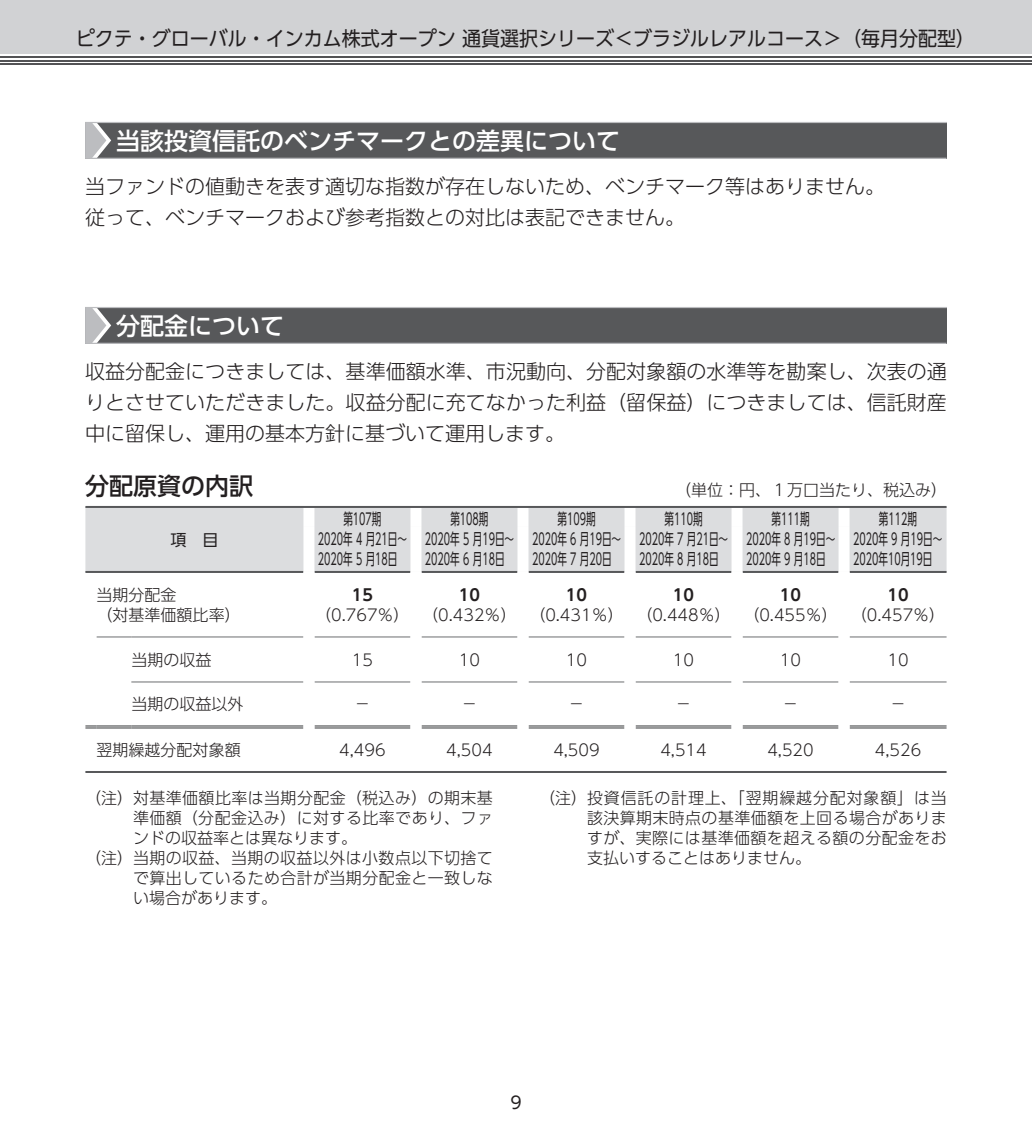
<style>
.page{position:relative;width:1032px;height:1134px;background:#fff}
.page>*{position:absolute;margin:0;border:0;box-sizing:border-box;transform-origin:0 0}
.t1{font:24px "UD Shin Go Pro Medium 90 msp RKSJ H";color:#fff}
.t2{font:24px "UD Shin Go Pro Medium 90 msp RKSJ H";color:#231f20}
.t3{font:20px/31px "UD Shin Go Pro Light 90 msp RKSJ H";color:#231f20}
.t4{font:20px "UD Shin Go Pro Regular 90 msp RKSJ H";color:#231f20;scale:.95 1}
.t5{font:17px "UD Shin Go Pro Regular 90 msp RKSJ H";color:#231f20}
.t6{font:16px/20px "UD Shin Go Pro Light 90 msp RKSJ H";letter-spacing:.025em;color:#231f20;text-align:justify}
.t7{font:16px/20px "UD Shin Go Pro Regular 90 msp RKSJ H";color:#231f20;scale:.6 1}
.t8{font:16px/20px "UD Shin Go Pro Light 90 msp RKSJ H";color:#231f20}
.t9{font:16px "UD Shin Go Pro De Bold 90 msp RKSJ H";color:#231f20}
.t10{font:16px "UD Shin Go Pro Regular 90 msp RKSJ H";color:#231f20}
</style>
<div class="page">
<div style="left:0;top:0;width:1032px;height:54px;background:#d1d2d4"></div>
<hr style="left:0;top:63px;width:1032px;height:2px;background:#535355">
<hr style="left:0;top:60px;width:1032px;height:1px;background:#535355">
<hr style="left:0;top:56px;width:1032px;height:2px;background:#535355">
<div style="left:85px;top:122px;width:862px;height:36px;background:#57585a"></div>
<hr style="left:85px;top:158px;width:861px;height:1px;background:#bcbdc0">
<hr style="left:85px;top:122px;width:862px;height:1px;background:#bcbdc0">
<svg style="left:85px;top:123px;width:26px;height:35px"></svg>
<div style="left:85px;top:307px;width:862px;height:36px;background:#57585a"></div>
<hr style="left:85px;top:343px;width:861px;height:1px;background:#bcbdc0">
<hr style="left:85px;top:307px;width:862px;height:1px;background:#bcbdc0">
<svg style="left:85px;top:308px;width:26px;height:35px"></svg>
<div style="left:85px;top:508px;width:861px;height:63px;background:#dcdddf"></div>
<hr style="left:314px;top:637px;width:96px;height:1px;background:#6c6d70">
<hr style="left:421px;top:637px;width:96px;height:1px;background:#6c6d70">
<hr style="left:528px;top:637px;width:96px;height:1px;background:#6c6d70">
<hr style="left:635px;top:637px;width:96px;height:1px;background:#6c6d70">
<hr style="left:742px;top:637px;width:96px;height:1px;background:#6c6d70">
<hr style="left:849px;top:637px;width:97px;height:1px;background:#6c6d70">
<hr style="left:314px;top:682px;width:96px;height:1px;background:#6c6d70">
<hr style="left:421px;top:682px;width:96px;height:1px;background:#6c6d70">
<hr style="left:528px;top:682px;width:96px;height:1px;background:#6c6d70">
<hr style="left:635px;top:682px;width:96px;height:1px;background:#6c6d70">
<hr style="left:742px;top:682px;width:96px;height:1px;background:#6c6d70">
<hr style="left:849px;top:682px;width:97px;height:1px;background:#6c6d70">
<hr style="left:131px;top:637px;width:172px;height:1px;background:#6c6d70">
<hr style="left:131px;top:682px;width:172px;height:1px;background:#6c6d70">
<hr style="left:97px;top:637px;width:34px;height:1px;background:#6c6d70">
<hr style="left:85px;top:571px;width:218px;height:2px;background:#57585a">
<hr style="left:314px;top:571px;width:96px;height:2px;background:#57585a">
<hr style="left:421px;top:571px;width:96px;height:2px;background:#57585a">
<hr style="left:528px;top:571px;width:96px;height:2px;background:#57585a">
<hr style="left:635px;top:571px;width:96px;height:2px;background:#57585a">
<hr style="left:742px;top:571px;width:96px;height:2px;background:#57585a">
<hr style="left:849px;top:571px;width:97px;height:2px;background:#57585a">
<svg style="left:85px;top:725px;width:12px;height:3px"></svg>
<hr style="left:97px;top:725px;width:34px;height:1px;background:#57585a">
<hr style="left:97px;top:727px;width:34px;height:1px;background:#57585a">
<hr style="left:131px;top:725px;width:172px;height:1px;background:#57585a">
<hr style="left:131px;top:727px;width:172px;height:1px;background:#57585a">
<hr style="left:314px;top:725px;width:96px;height:1px;background:#57585a">
<hr style="left:314px;top:727px;width:96px;height:1px;background:#57585a">
<hr style="left:421px;top:725px;width:96px;height:1px;background:#57585a">
<hr style="left:421px;top:727px;width:96px;height:1px;background:#57585a">
<hr style="left:528px;top:725px;width:96px;height:1px;background:#57585a">
<hr style="left:528px;top:727px;width:96px;height:1px;background:#57585a">
<hr style="left:635px;top:725px;width:96px;height:1px;background:#57585a">
<hr style="left:635px;top:727px;width:96px;height:1px;background:#57585a">
<hr style="left:742px;top:725px;width:96px;height:1px;background:#57585a">
<hr style="left:742px;top:727px;width:96px;height:1px;background:#57585a">
<hr style="left:849px;top:725px;width:97px;height:1px;background:#57585a">
<hr style="left:849px;top:727px;width:97px;height:1px;background:#57585a">
<div style="left:303px;top:508px;width:11px;height:19px;background:#fff"></div>
<div style="left:303px;top:527px;width:11px;height:45px;background:#fff"></div>
<div style="left:410px;top:508px;width:11px;height:19px;background:#fff"></div>
<div style="left:517px;top:508px;width:11px;height:19px;background:#fff"></div>
<div style="left:624px;top:508px;width:11px;height:19px;background:#fff"></div>
<div style="left:731px;top:508px;width:11px;height:19px;background:#fff"></div>
<div style="left:838px;top:508px;width:11px;height:19px;background:#fff"></div>
<div style="left:410px;top:527px;width:11px;height:45px;background:#fff"></div>
<div style="left:517px;top:527px;width:11px;height:45px;background:#fff"></div>
<div style="left:624px;top:527px;width:11px;height:45px;background:#fff"></div>
<div style="left:731px;top:527px;width:11px;height:45px;background:#fff"></div>
<div style="left:838px;top:527px;width:11px;height:45px;background:#fff"></div>
<hr style="left:85px;top:506px;width:861px;height:2px;background:#57585a">
<hr style="left:85px;top:771px;width:861px;height:2px;background:#57585a">
<p class="t4" style="left:76px;top:31px;width:948px">ピクテ・グローバル・インカム株式オープン 通貨選択シリーズ＜ブラジルレアルコース＞（毎月分配型）</p>
<h1 class="t1" style="left:116px;top:131px;width:506px">当該投資信託のベンチマークとの差異について</h1>
<p class="t3" style="left:85px;top:173px;width:801px">当ファンドの値動きを表す適切な指数が存在しないため、ベンチマーク等はありません。従って、ベンチマークおよび参考指数との対比は表記できません。</p>
<h1 class="t1" style="left:116px;top:316px;width:170px">分配金について</h1>
<p class="t3" style="left:85px;top:358px;width:863px;text-align:justify">収益分配金につきましては、基準価額水準、市況動向、分配対象額の水準等を勘案し、次表の通りとさせていただきました。収益分配に充てなかった利益（留保益）につきましては、信託財産中に留保し、運用の基本方針に基づいて運用します。</p>
<h1 class="t2" style="left:85px;top:477px;width:170px">分配原資の内訳</h1>
<p class="t8" style="left:675px;top:482px;width:273px">（単位：円、１万口当たり、税込み）</p>
<p class="t10" style="left:170px;top:533px;width:49px">項　目</p>
<p class="t7" style="left:343px;top:511px;width:65px">第107期</p>
<p class="t7" style="left:450px;top:511px;width:65px">第108期</p>
<p class="t7" style="left:557px;top:511px;width:65px">第109期</p>
<p class="t7" style="left:664px;top:511px;width:65px">第110期</p>
<p class="t7" style="left:771px;top:511px;width:65px">第111期</p>
<p class="t7" style="left:879px;top:511px;width:65px">第112期</p>
<p class="t7" style="left:318px;top:531px;width:150px">2020年 ４ 月21日～<br>2020年 ５ 月18日</p>
<p class="t7" style="left:425px;top:531px;width:150px">2020年 ５ 月19日～<br>2020年 ６ 月18日</p>
<p class="t7" style="left:532px;top:531px;width:150px">2020年 ６ 月19日～<br>2020年 ７ 月20日</p>
<p class="t7" style="left:639px;top:531px;width:150px">2020年 ７ 月21日～<br>2020年 ８ 月18日</p>
<p class="t7" style="left:746px;top:531px;width:150px">2020年 ８ 月19日～<br>2020年 ９ 月18日</p>
<p class="t7" style="left:853px;top:531px;width:150px">2020年 ９ 月19日～<br>2020年10月19日</p>
<p class="t8" style="left:97px;top:587px;width:145px">当期分配金<br>（対基準価額比率）</p>
<p class="t9" style="left:352px;top:588px;width:23px">15</p>
<p class="t9" style="left:459px;top:588px;width:23px">10</p>
<p class="t9" style="left:566px;top:588px;width:23px">10</p>
<p class="t9" style="left:673px;top:588px;width:23px">10</p>
<p class="t9" style="left:780px;top:588px;width:23px">10</p>
<p class="t9" style="left:887px;top:588px;width:23px">10</p>
<p class="t8" style="left:315px;top:607px;width:631px">（0.767％） （0.432％） （0.431％） （0.448％） （0.455％） （0.457％）</p>
<p class="t6" style="left:131px;top:652px;width:81px">当期の収益</p>
<p class="t6" style="left:352px;top:652px;width:23px">15</p>
<p class="t6" style="left:459px;top:652px;width:23px">10</p>
<p class="t6" style="left:566px;top:652px;width:23px">10</p>
<p class="t6" style="left:673px;top:652px;width:23px">10</p>
<p class="t6" style="left:780px;top:652px;width:23px">10</p>
<p class="t6" style="left:887px;top:652px;width:23px">10</p>
<p class="t8" style="left:131px;top:696px;width:113px">当期の収益以外</p>
<p class="t6" style="left:354px;top:696px;width:17px">－</p>
<p class="t6" style="left:461px;top:696px;width:17px">－</p>
<p class="t6" style="left:568px;top:696px;width:17px">－</p>
<p class="t6" style="left:675px;top:696px;width:17px">－</p>
<p class="t6" style="left:782px;top:696px;width:17px">－</p>
<p class="t6" style="left:890px;top:696px;width:17px">－</p>
<p class="t8" style="left:97px;top:742px;width:145px">翌期繰越分配対象額</p>
<p class="t6" style="left:339px;top:742px;width:48px">4,496</p>
<p class="t6" style="left:446px;top:742px;width:48px">4,504</p>
<p class="t6" style="left:553px;top:742px;width:48px">4,509</p>
<p class="t6" style="left:660px;top:742px;width:48px">4,514</p>
<p class="t6" style="left:767px;top:742px;width:48px">4,520</p>
<p class="t6" style="left:875px;top:742px;width:48px">4,526</p>
<p class="t6" style="left:85px;top:790px;width:409px">（注） 対基準価額比率は当期分配金（税込み）の期末基</p>
<p class="t6" style="left:133px;top:810px;width:361px">準価額（分配金込み）に対する比率であり、ファ</p>
<p class="t8" style="left:133px;top:830px;width:225px">ンドの収益率とは異なります。</p>
<p class="t6" style="left:85px;top:850px;width:409px">（注） 当期の収益、当期の収益以外は小数点以下切捨て</p>
<p class="t6" style="left:133px;top:870px;width:361px">で算出しているため合計が当期分配金と一致しな</p>
<p class="t8" style="left:133px;top:890px;width:145px">い場合があります。</p>
<p class="t6" style="left:587px;top:790px;width:361px;text-indent:-48px">（注）投資信託の計理上、「翌期繰越分配対象額」は当該決算期末時点の基準価額を上回る場合がありますが、実際には基準価額を超える額の分配金をお支払いすることはありません｡</p>
<p class="t5" style="left:510px;top:1096px;width:13px">9</p>
</div>
